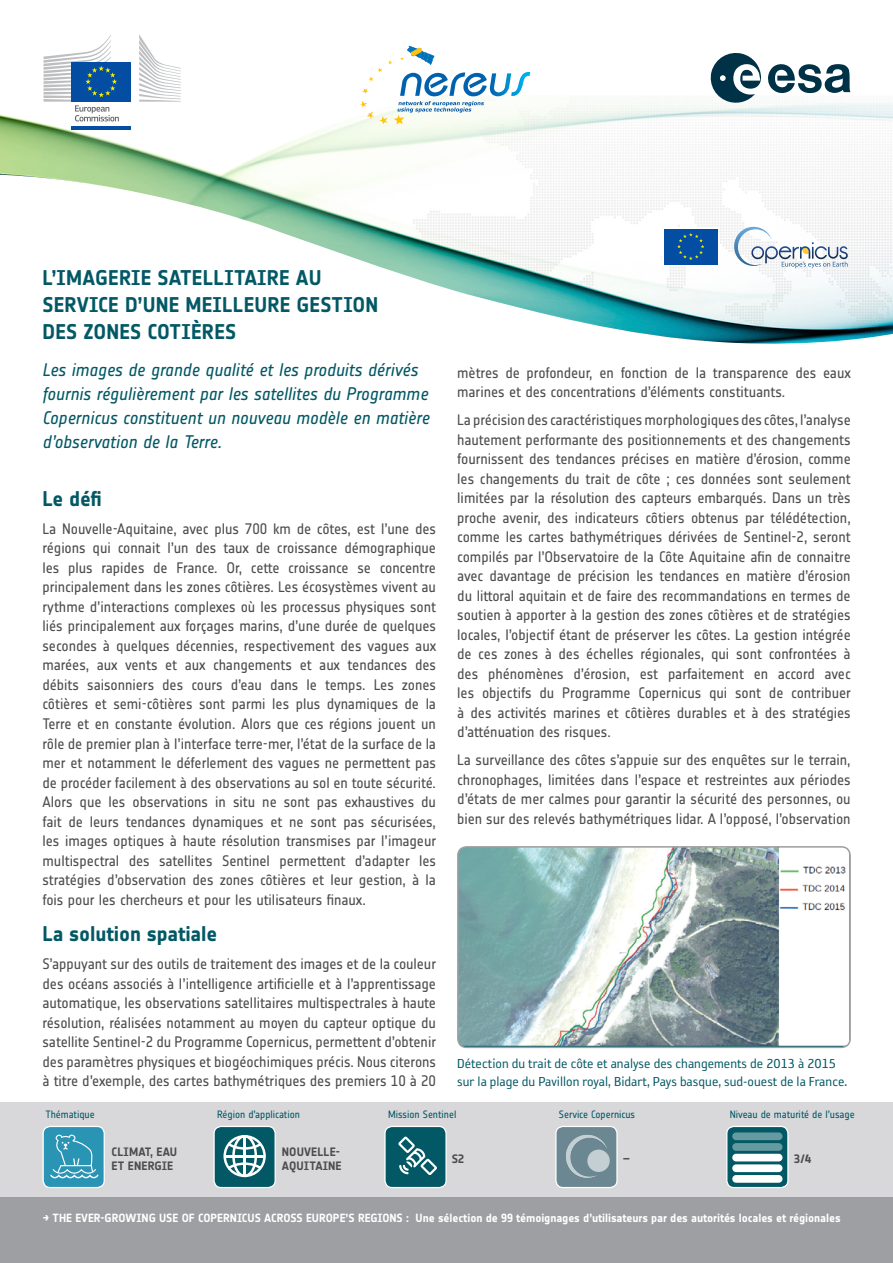
<style>
.page{position:relative;width:893px;height:1263px;background:#fff}
.page>*{position:absolute;margin:0;border:0;box-sizing:border-box;transform-origin:0 0}
.t1{font:700 21px/27px "Notes Esa";letter-spacing:.005em;color:#025864}
.t2{font:italic 18px/24px "Notes Esa";letter-spacing:-.005em;color:#025864}
.t3{font:15px/19.5px "Notes Esa";letter-spacing:-.005em;color:#4d4d4f;text-align:justify}
.t4{font:15px/18px "Reykjavik One OT A Gauge";color:#025864}
.t5{font:700 12px/14.4px "Notes Esa";letter-spacing:.01em;color:#4d4d4f}
.t6{font:700 11.7px "Notes Esa";letter-spacing:-.005em;color:#fff}
.t7{font:10.5px "Notes Esa";letter-spacing:-.005em;color:#025864}
.t8{font:7.05px "Myriad Pro";color:#000}
</style>
<div class="page">
<img style="left:0;top:95px;width:893px;height:249px">
<svg style="left:768px;top:64px;width:82px;height:30px"></svg>
<svg style="left:708px;top:53px;width:53px;height:51px"></svg>
<div style="left:0;top:1102px;width:893px;height:98px;background:#d8d8da"></div>
<div style="left:43px;top:1126px;width:61px;height:61px;background:#2994b4;border-radius:7px"></div>
<svg style="left:50px;top:1134px;width:49px;height:44px"></svg>
<div style="left:43px;top:1126px;width:62px;height:62px;border:1px solid #fff;border-radius:7px"></div>
<div style="left:385px;top:1126px;width:61px;height:61px;background:#025864;border-radius:7px"></div>
<svg style="left:398px;top:1136px;width:39px;height:39px"></svg>
<div style="left:384px;top:1126px;width:63px;height:62px;border:1px solid #fff;border-radius:7px"></div>
<div style="left:556px;top:1126px;width:61px;height:61px;background:#6b8791;border-radius:7px"></div>
<svg style="left:566px;top:1135px;width:41px;height:43px"></svg>
<svg style="left:587px;top:1149px;width:23px;height:23px"></svg>
<div style="left:555px;top:1126px;width:63px;height:62px;border:1px solid #fff;border-radius:7px"></div>
<div style="left:214px;top:1126px;width:61px;height:61px;background:#025864;border-radius:7px"></div>
<svg style="left:223px;top:1135px;width:43px;height:42px"></svg>
<div style="left:213px;top:1126px;width:63px;height:62px;border:1px solid #fff;border-radius:7px"></div>
<svg style="left:727px;top:1126px;width:61px;height:61px;background:#0b5e6a"></svg>
<div style="left:732px;top:1132px;width:50px;height:8px;background:#669aa1;border-radius:4px"></div>
<div style="left:732px;top:1143px;width:50px;height:8px;background:#669aa1;border-radius:4px"></div>
<div style="left:732px;top:1154px;width:50px;height:7px;background:#fff;border-radius:4px"></div>
<div style="left:732px;top:1164px;width:50px;height:8px;background:#fff;border-radius:4px"></div>
<div style="left:732px;top:1175px;width:50px;height:8px;background:#fff;border-radius:4px"></div>
<div style="left:726px;top:1126px;width:63px;height:62px;border:1px solid #fff;border-radius:7px"></div>
<div style="left:0;top:1198px;width:893px;height:65px;background:#9d9fa2"></div>
<div style="left:72px;top:100px;width:59px;height:27px;background:#fff"></div>
<div style="left:72px;top:62px;width:59px;height:40px;background:#034ea2"></div>
<hr style="left:72px;top:126px;width:59px;height:3px;background:#034ea2">
<svg style="left:139px;top:34px;width:42px;height:68px"></svg>
<svg style="left:44px;top:35px;width:75px;height:86px"></svg>
<svg style="left:360px;top:46px;width:170px;height:79px"></svg>
<svg style="left:734px;top:227px;width:114px;height:41px"></svg>
<div style="left:663px;top:228px;width:56px;height:38px;background:#fff"></div>
<div style="left:664px;top:229px;width:54px;height:36px;background:#034ea2"></div>
<svg style="left:677px;top:233px;width:27px;height:27px"></svg>
<svg style="left:458px;top:848px;width:392px;height:199px"></svg>
<div style="left:457px;top:846px;width:394px;height:202px;border:2px solid #9d9fa2;border-radius:9px"></div>
<h1 class="t1" style="left:42px;top:264px;width:337px">L’IMAGERIE SATELLITAIRE AU<br>SERVICE D’UNE MEILLEURE GESTION<br>DES ZONES COTIÈRES</h1>
<p class="t2" style="left:42px;top:357px;width:389px">Les images de grande qualité et les produits dérivés fournis régulièrement par les satellites du Programme Copernicus constituent un nouveau modèle en matière d’observation de la Terre.</p>
<p class="t3" style="left:457px;top:363px;width:395px">mètres de profondeur, en fonction de la transparence des eaux marines et des concentrations d’éléments constituants.</p>
<p class="t3" style="left:457px;top:410px;width:395px">La précision des caractéristiques morphologiques des côtes, l’analyse hautement performante des positionnements et des changements fournissent des tendances précises en matière d’érosion, comme les changements du trait de côte ; ces données sont seulement limitées par la résolution des capteurs embarqués. Dans un très proche avenir, des indicateurs côtiers obtenus par télédétection, comme les cartes bathymétriques dérivées de Sentinel-2, seront compilés par l’Observatoire de la Côte Aquitaine afin de connaitre avec davantage de précision les tendances en matière d’érosion du littoral aquitain et de faire des recommandations en termes de soutien à apporter à la gestion des zones côtières et de stratégies locales, l’objectif étant de préserver les côtes. La gestion intégrée de ces zones à des échelles régionales, qui sont confrontées à des phénomènes d’érosion, est parfaitement en accord avec les objectifs du Programme Copernicus qui sont de contribuer à des activités marines et côtières durables et à des stratégies d’atténuation des risques.</p>
<p class="t3" style="left:457px;top:750px;width:395px">La surveillance des côtes s’appuie sur des enquêtes sur le terrain, chronophages, limitées dans l’espace et restreintes aux périodes d’états de mer calmes pour garantir la sécurité des personnes, ou bien sur des relevés bathymétriques lidar. A l’opposé, l’observation</p>
<h1 class="t1" style="left:43px;top:485px;width:61px">Le défi</h1>
<p class="t3" style="left:43px;top:519px;width:395px">La Nouvelle-Aquitaine, avec plus 700 km de côtes, est l’une des régions qui connait l’un des taux de croissance démographique les plus rapides de France. Or, cette croissance se concentre principalement dans les zones côtières. Les écosystèmes vivent au rythme d’interactions complexes où les processus physiques sont liés principalement aux forçages marins, d’une durée de quelques secondes à quelques décennies, respectivement des vagues aux marées, aux vents et aux changements et aux tendances des débits saisonniers des cours d’eau dans le temps. Les zones côtières et semi-côtières sont parmi les plus dynamiques de la Terre et en constante évolution. Alors que ces régions jouent un rôle de premier plan à l’interface terre-mer, l’état de la surface de la mer et notamment le déferlement des vagues ne permettent pas de procéder facilement à des observations au sol en toute sécurité.<br>Alors que les observations in situ ne sont pas exhaustives du fait de leurs tendances dynamiques et ne sont pas sécurisées, les images optiques à haute résolution transmises par l’imageur multispectral des satellites Sentinel permettent d’adapter les stratégies d’observation des zones côtières et leur gestion, à la fois pour les chercheurs et pour les utilisateurs finaux.</p>
<h1 class="t1" style="left:43px;top:920px;width:176px">La solution spatiale</h1>
<p class="t3" style="left:43px;top:954px;width:395px">S’appuyant sur des outils de traitement des images et de la couleur des océans associés à l’intelligence artificielle et à l’apprentissage automatique, les observations satellitaires multispectrales à haute résolution, réalisées notamment au moyen du capteur optique du satellite Sentinel-2 du Programme Copernicus, permettent d’obtenir des paramètres physiques et biogéochimiques précis. Nous citerons à titre d’exemple, des cartes bathymétriques des premiers 10 à 20</p>
<p class="t8" style="left:49px;top:1053px;width:35px">and Energy</p>
<p class="t4" style="left:457px;top:1054px;width:392px">Détection du trait de côte et analyse des changements de 2013 à 2015 sur la plage du Pavillon royal, Bidart, Pays basque, sud-ouest de la France.</p>
<p class="t7" style="left:45px;top:1108px;width:51px">Thématique</p>
<p class="t7" style="left:217px;top:1108px;width:84px">Région d’application</p>
<p class="t7" style="left:388px;top:1108px;width:70px">Mission Sentinel</p>
<p class="t7" style="left:559px;top:1108px;width:78px">Service Copernicus</p>
<p class="t7" style="left:730px;top:1108px;width:126px">Niveau de maturité de l’usage</p>
<p class="t5" style="left:112px;top:1144px;width:67px">CLIMAT, EAU<br>ET ENERGIE</p>
<p class="t5" style="left:282px;top:1144px;width:61px">NOUVELLE-<br>AQUITAINE</p>
<p class="t5" style="left:452px;top:1151px;width:14px">S2</p>
<p class="t5" style="left:623px;top:1151px;width:9px">–</p>
<p class="t5" style="left:794px;top:1151px;width:19px">3/4</p>
<p class="t6" style="left:43px;top:1211px;width:799px">→ THE EVER-GROWING USE OF COPERNICUS ACROSS EUROPE’S REGIONS : Une sélection de 99 témoignages d’utilisateurs par des autorités locales et régionales</p>
</div>
